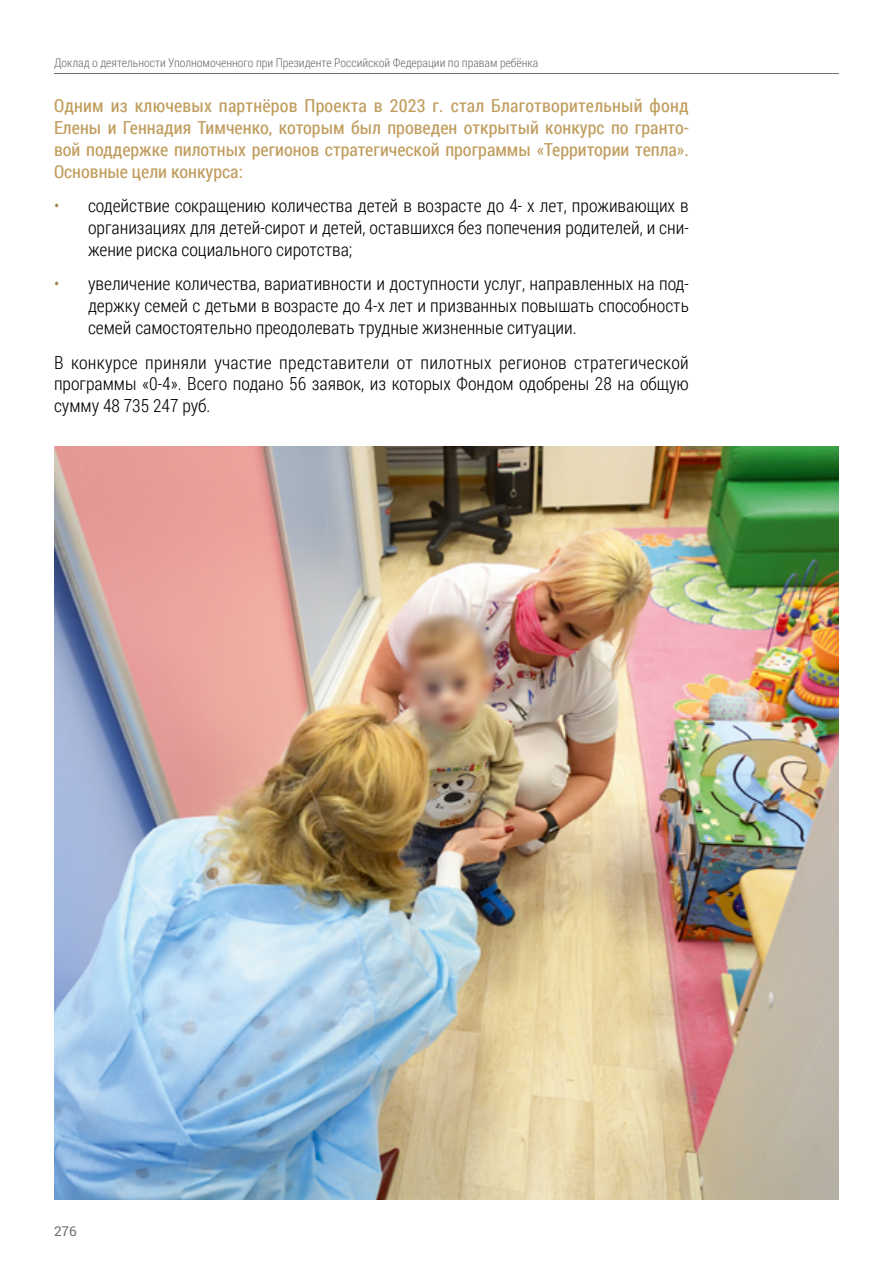
<style>
.page{position:relative;width:893px;height:1263px;background:#fff}
.page>*{position:absolute;margin:0;border:0;box-sizing:border-box;transform-origin:0 0}
.t1{font:300 18px/21.8px "Roboto Condensed";color:#000;text-align:justify}
.t2{font:18px/21.8px "Roboto Condensed";color:#c19d5e;text-align:justify}
.t3{font:13.5px "Roboto";color:#6e6e6e}
.t4{font:300 12px "Roboto Condensed";color:#6e6e6e}
.s1{color:#a2854f}
</style>
<div class="page">
<hr style="left:54px;top:73px;width:785px;height:1px;background:#6e6e6e">
<img style="left:54px;top:446px;width:785px;height:753px">
<p class="t4" style="left:54px;top:54px;width:486px">Доклад о деятельности Уполномоченного при Президенте Российской Федерации по правам ребёнка</p>
<p class="t2" style="left:54px;top:95px;width:636px">Одним из ключевых партнёров Проекта в 2023 г. стал Благотворительный фонд Елены и Геннадия Тимченко, которым был проведен открытый конкурс по гранто&shy;вой поддержке пилотных регионов стратегической программы «Территории тепла».<br>Основные цели конкурса:</p>
<p class="t1" style="left:88px;top:194px;width:602px;text-indent:-34px"><span class="s1">•</span> содействие сокращению количества детей в возрасте до 4- х лет, проживающих в организациях для детей-сирот и детей, оставшихся без попечения родителей, и сни&shy;жение риска социального сиротства;</p>
<p class="t1" style="left:88px;top:273px;width:602px;text-indent:-34px"><span class="s1">•</span> увеличение количества, вариативности и доступности услуг, направленных на под&shy;держку семей с детьми в возрасте до 4-х лет и призванных повышать способность семей самостоятельно преодолевать трудные жизненные ситуации.</p>
<p class="t1" style="left:54px;top:351px;width:636px">В конкурсе приняли участие представители от пилотных регионов стратегической программы «0-4». Всего подано 56 заявок, из которых Фондом одобрены 28 на общую сумму 48 735 247 руб.</p>
<p class="t3" style="left:54px;top:1221px;width:24px">276</p>
</div>
